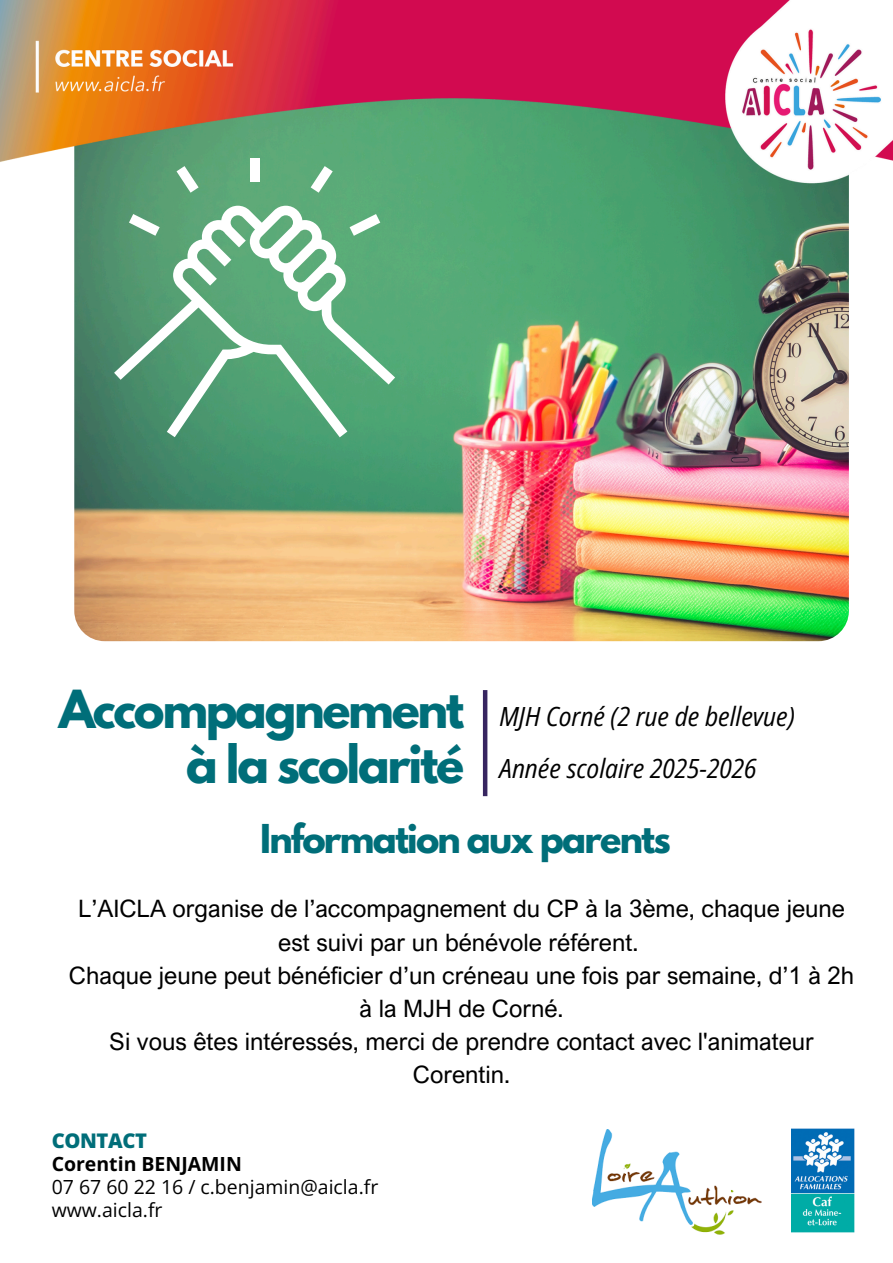
<style>
.page{position:relative;width:893px;height:1263px;background:#fff}
.page>*{position:absolute;margin:0;border:0;box-sizing:border-box;transform-origin:0 0}
.t1{font:700 46.5px/55.1px "League Spartan";letter-spacing:-.05em;color:#006e79;text-align:right}
.t2{font:700 35.25px "League Spartan";letter-spacing:-.05em;color:#006e79}
.t3{font:italic semi-condensed 26.4px "Open Sans";color:#000}
.t4{font:24px/33.2px "Arial Nova";color:#000;text-align:center}
.t5{font:800 20.17px "Open Sans";letter-spacing:-.015em;color:#006e79}
.t6{font:19.5px/23px "Open Sans";color:#000}
.t7{font:700 19.5px "Open Sans";color:#000}
</style>
<div class="page">
<img style="left:593px;top:1129px;width:168px;height:105px">
<img style="left:791px;top:1128px;width:63px;height:105px">
<hr style="left:483px;top:690px;width:4px;height:106px;background:#372560">
<img style="left:74px;top:6px;width:775px;height:635px;border-radius:30px">
<img style="left:0;top:0;width:892px;height:187px">
<svg style="left:311px;top:166px;width:22px;height:27px"></svg>
<svg style="left:176px;top:166px;width:23px;height:27px"></svg>
<div style="left:250px;top:158px;width:9px;height:24px;background:#fff"></div>
<svg style="left:114px;top:206px;width:281px;height:231px"></svg>
<h1 class="t1" style="left:59px;top:687px;width:407px">Accompagnement à la scolarité</h1>
<p class="t3" style="left:499px;top:697px;width:297px">MJH Corné (2 rue de bellevue)</p>
<p class="t3" style="left:499px;top:750px;width:259px">Année scolaire 2025-2026</p>
<h2 class="t2" style="left:260px;top:821px;width:412px">Information aux parents</h2>
<p class="t4" style="left:69px;top:892px;width:786px">L’AICLA organise de l’accompagnement du CP à la 3ème, chaque jeune est suivi par un bénévole référent.<br>Chaque jeune peut bénéficier d’un créneau une fois par semaine, d’1 à 2h à la MJH de Corné.<br>Si vous êtes intéressés, merci de prendre contact avec l'animateur Corentin.</p>
<p class="t5" style="left:52px;top:1126px;width:97px">CONTACT</p>
<p class="t7" style="left:52px;top:1150px;width:192px">Corentin BENJAMIN</p>
<p class="t6" style="left:52px;top:1175px;width:328px">07 67 60 22 16 / c.benjamin@aicla.fr www.aicla.fr</p>
</div>
